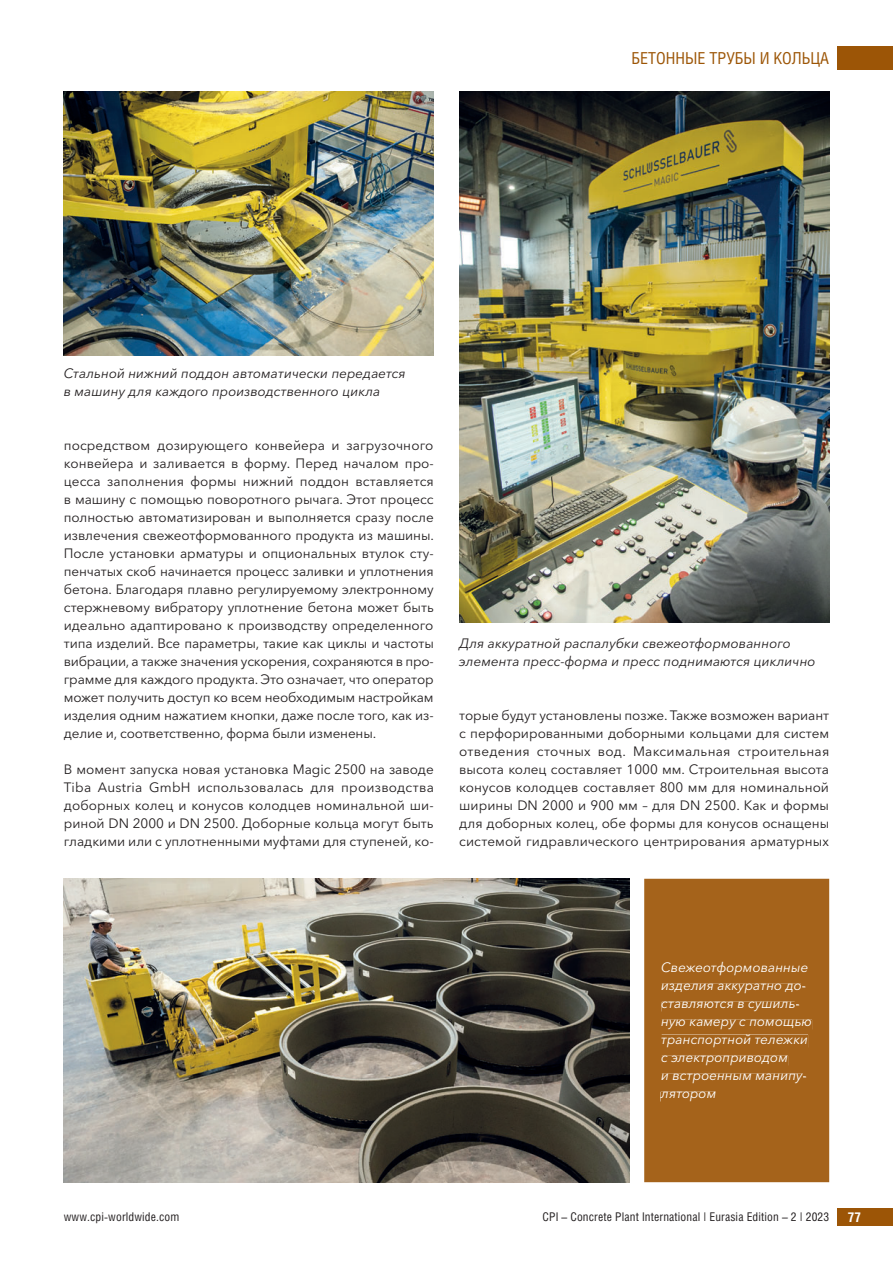
<style>
.page{position:relative;width:893px;height:1263px;background:#fff}
.page>*{position:absolute;margin:0;border:0;box-sizing:border-box;transform-origin:0 0}
.t1{font:16.5px "Helios Cond";color:#9c5506}
.t2{font:13.5px/18px "Avenir Next Cyr";color:#231f20;text-align:justify}
.t3{font:italic 13.5px/18px "Avenir Next Cyr";color:#231f20}
.t4{font:italic 13.5px/18px "Avenir Next Cyr";color:#fff}
.t5{font:700 13.5px "Helios Cond";color:#fff}
.t6{font:12px "Helios Cond";letter-spacing:.01em;color:#231f20}
</style>
<div class="page">
<div style="left:838px;top:47px;width:55px;height:23px;background:#9c5506"></div>
<div style="left:838px;top:1208px;width:55px;height:18px;background:#9c5506"></div>
<img style="left:64px;top:91px;width:370px;height:264px">
<img style="left:459px;top:91px;width:370px;height:532px">
<img style="left:64px;top:879px;width:565px;height:303px">
<div style="left:644px;top:879px;width:185px;height:303px;background:#a5631b"></div>
<div style="left:662px;top:962px;width:146px;height:13px;background:#a5631b"></div>
<div style="left:662px;top:984px;width:139px;height:9px;background:#a5631b"></div>
<div style="left:662px;top:1002px;width:133px;height:9px;background:#a5631b"></div>
<div style="left:662px;top:1020px;width:150px;height:9px;background:#a5631b"></div>
<div style="left:662px;top:1034px;width:146px;height:13px;background:#a5631b"></div>
<div style="left:662px;top:1056px;width:126px;height:9px;background:#a5631b"></div>
<div style="left:662px;top:1074px;width:141px;height:9px;background:#a5631b"></div>
<div style="left:661px;top:1092px;width:54px;height:9px;background:#a5631b"></div>
<p class="t1" style="left:631px;top:49px;width:199px">БЕТОННЫЕ ТРУБЫ И КОЛЬЦА</p>
<p class="t3" style="left:64px;top:366px;width:344px">Стальной нижний поддон автоматически передается в машину для каждого производственного цикла</p>
<p class="t2" style="left:64px;top:438px;width:372px">посредством дозирующего конвейера и загрузочного конвейера и заливается в форму. Перед началом про&shy;цесса заполнения формы нижний поддон вставляется в машину с помощью поворотного рычага. Этот процесс полностью автоматизирован и выполняется сразу после извлечения свежеотформованного продукта из машины.<br>После установки арматуры и опциональных втулок сту&shy;пенчатых скоб начинается процесс заливки и уплотнения бетона. Благодаря плавно регулируемому электронному стержневому вибратору уплотнение бетона может быть идеально адаптировано к производству определенного типа изделий. Все параметры, такие как циклы и частоты вибрации, а также значения ускорения, сохраняются в про&shy;грамме для каждого продукта. Это означает, что оператор может получить доступ ко всем необходимым настройкам изделия одним нажатием кнопки, даже после того, как из&shy;делие и, соответственно, форма были изменены.</p>
<p class="t2" style="left:64px;top:761px;width:372px">В момент запуска новая установка Magic 2500 на заводе Tiba Austria GmbH использовалась для производства доборных колец и конусов колодцев номинальной ши&shy;риной DN 2000 и DN 2500. Доборные кольца могут быть гладкими или с уплотненными муфтами для ступеней, ко-</p>
<p class="t3" style="left:459px;top:636px;width:358px">Для аккуратной распалубки свежеотформованного элемента пресс-форма и пресс поднимаются циклично</p>
<p class="t2" style="left:459px;top:707px;width:372px">торые будут установлены позже. Также возможен вариант с перфорированными доборными кольцами для систем отведения сточных вод. Максимальная строительная высота колец составляет 1000 мм. Строительная высота конусов колодцев составляет 800 мм для номинальной ширины DN 2000 и 900 мм – для DN 2500. Как и формы для доборных колец, обе формы для конусов оснащены системой гидравлического центрирования арматурных</p>
<p class="t4" style="left:661px;top:960px;width:152px">Свежеотформованные изделия аккуратно до&shy;ставляются в сушиль&shy;ную камеру с помощью транспортной тележки с электроприводом<br>и встроенным манипу&shy;лятором</p>
<p class="t6" style="left:64px;top:1210px;width:117px">www.cpi-worldwide.com</p>
<p class="t6" style="left:542px;top:1210px;width:288px">CPI – Concrete Plant International | Eurasia Edition – 2 | 2023</p>
<p class="t5" style="left:848px;top:1209px;width:14px">77</p>
</div>
